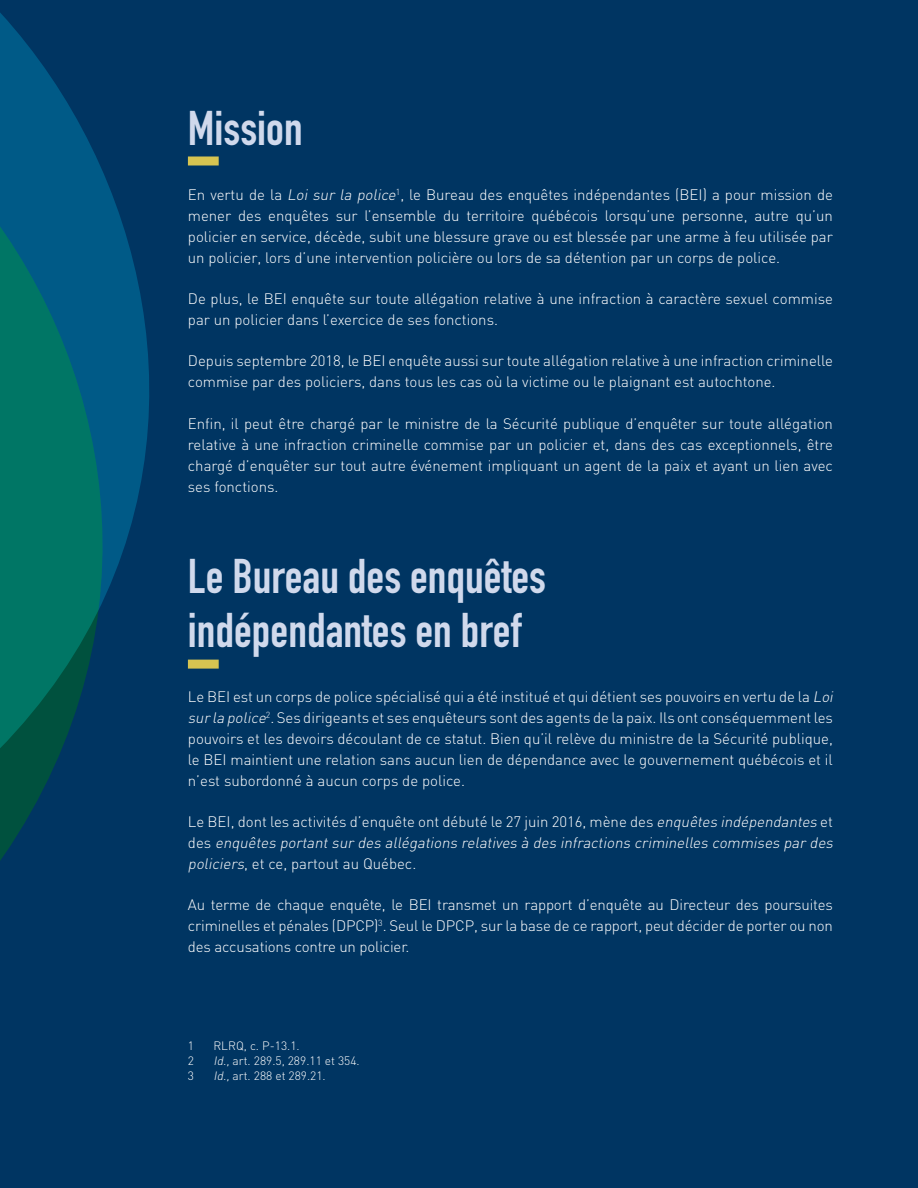
<style>
.page{position:relative;width:918px;height:1188px;background:#003562}
.page>*{position:absolute;margin:0;border:0;box-sizing:border-box;transform-origin:0 0}
.t1{font:48px/54px "DIN Engschrift";color:#d0d9ec}
.t2{font:300 15px/21px "DIN";color:#fff;text-align:justify}
.t3{font:italic 300 15px/21px "DIN";color:#fff}
.t4{font:300 12px "DINOT";color:#fff}
.s1{font-style:italic}
.s2{font-style:normal}
.s3{font-family:"DIN";font-style:italic}
</style>
<div class="page">
<svg style="left:0;top:13px;width:219px;height:848px"></svg>
<div style="left:188px;top:156px;width:31px;height:9px;background:#d6c451"></div>
<div style="left:188px;top:660px;width:31px;height:9px;background:#d6c451"></div>
<h1 class="t1" style="left:188px;top:101px;width:116px">Mission</h1>
<p class="t2" style="left:188px;top:184px;width:647px">En vertu de la <span class="s1">Loi sur la police</span><sup>1</sup>, le Bureau des enquêtes indépendantes (BEI) a pour mission de mener des enquêtes sur l’ensemble du territoire québécois lorsqu’une personne, autre qu’un policier en service, décède, subit une blessure grave ou est blessée par une arme à feu utilisée par un policier, lors d’une intervention policière ou lors de sa détention par un corps de police.</p>
<p class="t2" style="left:188px;top:288px;width:647px">De plus, le BEI enquête sur toute allégation relative à une infraction à caractère sexuel commise par un policier dans l’exercice de ses fonctions.</p>
<p class="t2" style="left:188px;top:350px;width:647px">Depuis septembre 2018, le BEI enquête aussi sur toute allégation relative à une infraction criminelle commise par des policiers, dans tous les cas où la victime ou le plaignant est autochtone.</p>
<p class="t2" style="left:188px;top:413px;width:647px">Enfin, il peut être chargé par le ministre de la Sécurité publique d’enquêter sur toute allégation relative à une infraction criminelle commise par un policier et, dans des cas exceptionnels, être chargé d’enquêter sur tout autre événement impliquant un agent de la paix et ayant un lien avec ses fonctions.</p>
<h1 class="t1" style="left:188px;top:549px;width:360px">Le Bureau des enquêtes indépendantes en bref</h1>
<p class="t2" style="left:188px;top:686px;width:650px;text-align:left">Le BEI est un corps de police spécialisé qui a été institué et qui détient ses pouvoirs en vertu de la <span class="s1">Loi sur la police</span><sup>2</sup>. Ses dirigeants et ses enquêteurs sont des agents de la paix. Ils ont conséquemment les pouvoirs et les devoirs découlant de ce statut. Bien qu’il relève du ministre de la Sécurité publique, le BEI maintient une relation sans aucun lien de dépendance avec le gouvernement québécois et il n’est subordonné à aucun corps de police.</p>
<p class="t3" style="left:188px;top:811px;width:650px"><span class="s2">Le BEI, dont les activités d’enquête ont débuté le 27 juin 2016, mène des</span> enquêtes indépendantes <span class="s2">et d e s</span> enquêtes portantsur des allégations relatives à des infractions criminelles commises par des policiers<span class="s2">, et ce, partout au Québec.</span></p>
<p class="t2" style="left:188px;top:894px;width:647px">Au terme de chaque enquête, le BEI transmet un rapport d’enquête au Directeur des poursuites criminelles et pénales (DPCP)<sup>3</sup>. Seul le DPCP, sur la base de ce rapport, peut décider de porter ou non des accusations contre un policier.</p>
<p class="t4" style="left:188px;top:1037px;width:8px">1</p>
<p class="t4" style="left:213px;top:1037px;width:88px">RLRQ, c. P-13.1.</p>
<p class="t4" style="left:188px;top:1052px;width:8px">2</p>
<p class="t4" style="left:213px;top:1052px;width:148px"><span class="s3">Id.,</span>art. 289.5, 289.11 et 354.</p>
<p class="t4" style="left:188px;top:1067px;width:8px">3</p>
<p class="t4" style="left:213px;top:1067px;width:114px"><span class="s3">Id.,</span>art. 288 et 289.21.</p>
</div>
